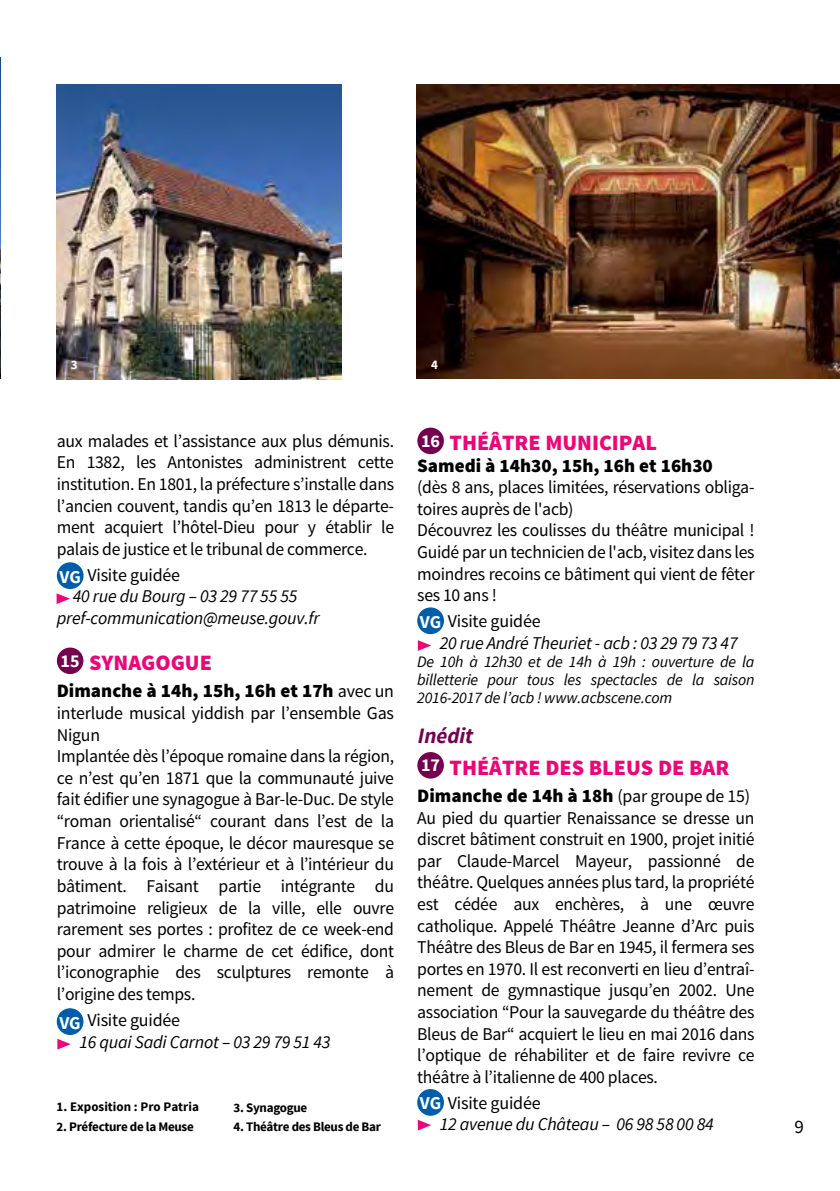
<style>
.page{position:relative;width:840px;height:1191px;background:#fff}
.page>*{position:absolute;margin:0;border:0;box-sizing:border-box;transform-origin:0 0}
.t1{font:900 22px "Source Sans Pro";color:#ed0677}
.t2{font:italic 700 22px "Source Sans Pro";color:#74004f}
.t3{font:900 19px "Source Sans Pro";color:#000}
.t4{font:19px "Source Sans Pro";color:#000}
.t5{font:18px/21.6px "Source Sans Pro";letter-spacing:-.02em;color:#000;text-align:justify}
.t6{font:italic 18px/21.6px "Source Sans Pro";letter-spacing:-.015em;color:#000}
.t7{font:700 18px "Source Sans Pro";letter-spacing:.005em;color:#fff}
.t8{font:italic 16px/18px "Source Sans Pro";letter-spacing:-.015em;color:#000;text-align:justify}
.t9{font:700 13px "Source Sans Pro";letter-spacing:-.025em;color:#000}
.t10{font:700 13px "Source Sans Pro";color:#000}
.t11{font:700 13px "Source Sans Pro";color:#fff}
.s1{font-weight:700;font-style:normal;color:#fff}
.s2{font-style:normal}
.s3{font-weight:400;font-size:18px}
</style>
<div class="page">
<img style="left:416px;top:85px;width:423px;height:293px">
<svg style="left:57px;top:593px;width:13px;height:11px"></svg>
<div style="left:57px;top:562px;width:26px;height:27px;background:#005daa;border-radius:50%"></div>
<div style="left:57px;top:647px;width:26px;height:27px;background:#74004f;border-radius:50%"></div>
<div style="left:57px;top:1008px;width:26px;height:27px;background:#005daa;border-radius:50%"></div>
<svg style="left:57px;top:1038px;width:14px;height:11px"></svg>
<div style="left:417px;top:427px;width:26px;height:27px;background:#74004f;border-radius:50%"></div>
<div style="left:417px;top:607px;width:26px;height:27px;background:#005daa;border-radius:50%"></div>
<svg style="left:417px;top:640px;width:14px;height:11px"></svg>
<div style="left:417px;top:752px;width:26px;height:26px;background:#74004f;border-radius:50%"></div>
<div style="left:417px;top:1089px;width:26px;height:26px;background:#005daa;border-radius:50%"></div>
<svg style="left:417px;top:1120px;width:14px;height:10px"></svg>
<img style="left:57px;top:85px;width:284px;height:295px">
<img style="left:0;top:58px;width:1px;height:320px">
<p class="t11" style="left:71px;top:356px;width:8px">3</p>
<p class="t11" style="left:431px;top:356px;width:8px">4</p>
<p class="t1" style="left:449px;top:428px;width:209px">THÉÂTRE MUNICIPAL</p>
<p class="t5" style="left:57px;top:430px;width:338px">aux malades et l’assistance aux plus démunis.<br>En 1382, les Antonistes administrent cette institution. En 1801, la préfecture s’installe dans l’ancien couvent, tandis qu’en 1813 le départe&shy;ment acquiert l’hôtel-Dieu pour y établir le palais de justice et le tribunal de commerce.</p>
<p class="t5" style="left:87px;top:564px;width:94px">Visite guidée</p>
<p class="t6" style="left:57px;top:585px;width:264px;text-align:center">40 rue du Bourg – 03 29 77 55 55 pref-communication@meuse.gouv.fr</p>
<p class="t7" style="left:421px;top:429px;width:21px">16</p>
<p class="t3" style="left:417px;top:453px;width:297px">Samedi à 14h30, 15h, 16h et 16h30</p>
<p class="t5" style="left:417px;top:476px;width:338px;text-align:left">(dès 8 ans, places limitées, réservations obliga&shy;toires auprès de l'acb)<br>Découvrez les coulisses du théâtre municipal !<br>Guidé par un technicien de l'acb, visitez dans les moindres recoins ce bâtiment qui vient de fêter ses 10 ans !</p>
<p class="t6" style="left:439px;top:610px;width:299px;text-indent:-20px"><span class="s1">VG</span> <span class="s2">Visite guidée<br></span>20 rue André Theuriet - acb : 03 29 79 73 47</p>
<p class="t8" style="left:417px;top:652px;width:338px">De 10h à 12h30 et de 14h à 19h : ouverture de la billetterie pour tous les spectacles de la saison 2016-2017 de l’acb ! www.acbscene.com</p>
<p class="t7" style="left:59px;top:565px;width:23px">VG</p>
<p class="t7" style="left:60px;top:649px;width:21px">15</p>
<p class="t1" style="left:89px;top:648px;width:124px">SYNAGOGUE</p>
<p class="t3" style="left:57px;top:678px;width:338px">Dimanche à 14h, 15h, 16h et 17h <span class="s3">avec un</span></p>
<p class="t5" style="left:57px;top:702px;width:338px;text-align:left">interlude musical yiddish par l’ensemble Gas Nigun<br>Implantée dès l’époque romaine dans la région, ce n’est qu’en 1871 que la communauté juive fait édifier une synagogue à Bar-le-Duc. De style “roman orientalisé“ courant dans l’est de la France à cette époque, le décor mauresque se trouve à la fois à l’extérieur et à l’intérieur du bâtiment. Faisant partie intégrante du patrimoine religieux de la ville, elle ouvre rarement ses portes : profitez de ce week-end pour admirer le charme de cet édifice, dont l’iconographie des sculptures remonte à l’origine des temps.</p>
<p class="t5" style="left:87px;top:1009px;width:94px">Visite guidée</p>
<p class="t6" style="left:79px;top:1030px;width:252px">16 quai Sadi Carnot – 03 29 79 51 43</p>
<p class="t2" style="left:417px;top:722px;width:57px">Inédit</p>
<p class="t1" style="left:449px;top:753px;width:281px">THÉÂTRE DES BLEUS DE BAR</p>
<p class="t7" style="left:421px;top:754px;width:21px">17</p>
<p class="t3" style="left:417px;top:783px;width:334px">Dimanche de 14h à 18h <span class="s3">(par groupe de 15)</span></p>
<p class="t5" style="left:417px;top:807px;width:338px">Au pied du quartier Renaissance se dresse un discret bâtiment construit en 1900, projet initié par Claude-Marcel Mayeur, passionné de théâtre. Quelques années plus tard, la propriété est cédée aux enchères, à une œuvre catholique. Appelé Théâtre Jeanne d’Arc puis Théâtre des Bleus de Bar en 1945, il fermera ses portes en 1970. Il est reconverti en lieu d’entraî&shy;nement de gymnastique jusqu’en 2002. Une association “Pour la sauvegarde du théâtre des Bleus de Bar“ acquiert le lieu en mai 2016 dans l’optique de réhabiliter et de faire revivre ce théâtre à l’italienne de 400 places.</p>
<p class="t6" style="left:439px;top:1092px;width:275px;text-indent:-20px"><span class="s1">VG</span> <span class="s2">Visite guidée<br></span>12 avenue du Château – 06 98 58 00 84</p>
<p class="t7" style="left:59px;top:1011px;width:23px">VG</p>
<p class="t10" style="left:57px;top:1098px;width:144px">1. Exposition : Pro Patria</p>
<p class="t9" style="left:57px;top:1118px;width:139px">2. Préfecture de la Meuse</p>
<p class="t9" style="left:233px;top:1099px;width:75px">3. Synagogue</p>
<p class="t9" style="left:233px;top:1118px;width:149px">4. Théâtre des Bleus de Bar</p>
<p class="t4" style="left:794px;top:1115px;width:11px">9</p>
</div>
